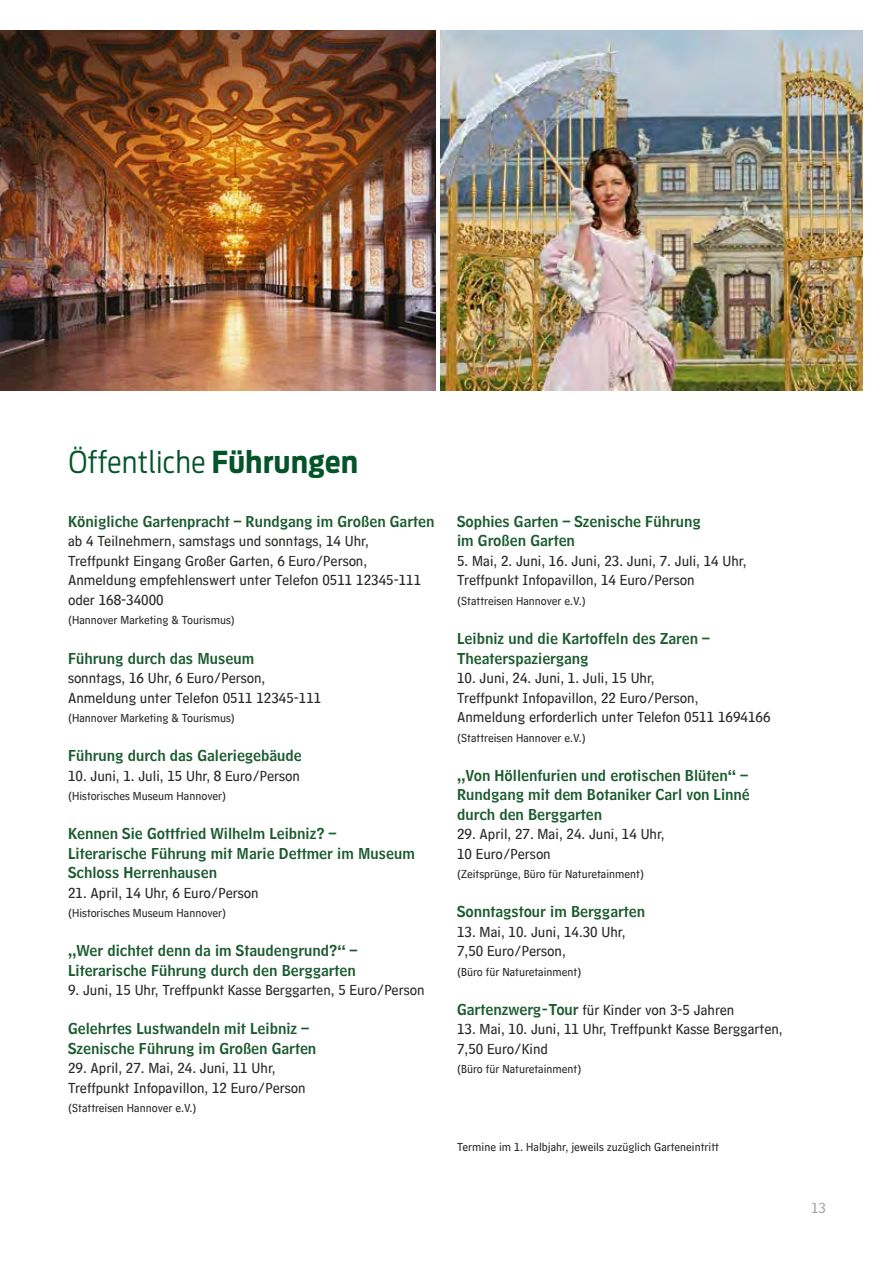
<style>
.page{position:relative;width:893px;height:1263px;background:#fff}
.page>*{position:absolute;margin:0;border:0;box-sizing:border-box;transform-origin:0 0}
.t1{font:300 30px "Antenna Cond";letter-spacing:.02em;color:#035429}
.t2{font:15px/19.5px "Hannover Millennial Text";color:#282827}
.t3{font:15px/19.5px "Hannover Millennial Headline";color:#1a5a2e}
.t4{font:15px "Hannover Millennial Text";color:#a8a8a7}
.t5{font:12px "Hannover Millennial Text";color:#282827}
.s1{font-weight:700}
.s2{font-family:"Hannover Millennial Headline";color:#1a5a2e}
</style>
<div class="page">
<img style="left:0;top:30px;width:863px;height:361px">
<h1 class="t1" style="left:69px;top:444px;width:291px">Öffentliche <span class="s1">Führungen</span></h1>
<p class="t3" style="left:68px;top:512px;width:368px">Königliche Gartenpracht – Rundgang im Großen Garten</p>
<p class="t2" style="left:68px;top:532px;width:355px">ab 4 Teilnehmern, samstags und sonntags, 14 Uhr, Treffpunkt Eingang Großer Garten, 6 Euro/Person, Anmeldung empfehlenswert unter Telefon 0511 12345-111 oder 168-34000</p>
<p class="t5" style="left:68px;top:614px;width:168px">(Hannover Marketing &amp; Tourismus)</p>
<p class="t3" style="left:68px;top:648px;width:188px">Führung durch das Museum</p>
<p class="t2" style="left:68px;top:668px;width:255px">sonntags, 16 Uhr, 6 Euro/Person,<br>Anmeldung unter Telefon 0511 12345-111</p>
<p class="t5" style="left:68px;top:711px;width:168px">(Hannover Marketing &amp; Tourismus)</p>
<p class="t3" style="left:68px;top:746px;width:235px">Führung durch das Galeriegebäude</p>
<p class="t2" style="left:68px;top:766px;width:233px">10. Juni, 1. Juli, 15 Uhr, 8 Euro/Person</p>
<p class="t5" style="left:68px;top:789px;width:160px">(Historisches Museum Hannover)</p>
<p class="t3" style="left:68px;top:824px;width:348px">Kennen Sie Gottfried Wilhelm Leibniz? –<br>Literarische Führung mit Marie Dettmer im Museum<br>Schloss Herrenhausen</p>
<p class="t2" style="left:68px;top:883px;width:192px">21. April, 14 Uhr, 6 Euro/Person</p>
<p class="t5" style="left:68px;top:906px;width:160px">(Historisches Museum Hannover)</p>
<p class="t3" style="left:68px;top:941px;width:291px">„Wer dichtet denn da im Staudengrund?“ –<br>Literarische Führung durch den Berggarten</p>
<p class="t2" style="left:68px;top:981px;width:358px">9. Juni, 15 Uhr, Treffpunkt Kasse Berggarten, 5 Euro/Person</p>
<p class="t3" style="left:68px;top:1019px;width:250px">Gelehrtes Lustwandeln mit Leibniz –<br>Szenische Führung im Großen Garten</p>
<p class="t2" style="left:68px;top:1059px;width:239px">29. April, 27. Mai, 24. Juni, 11 Uhr,<br>Treffpunkt Infopavillon, 12 Euro/Person</p>
<p class="t5" style="left:68px;top:1102px;width:130px">(Stattreisen Hannover e.V.)</p>
<p class="t3" style="left:457px;top:512px;width:245px">Sophies Garten – Szenische Führung im Großen Garten</p>
<p class="t2" style="left:457px;top:551px;width:291px">5. Mai, 2. Juni, 16. Juni, 23. Juni, 7. Juli, 14 Uhr,<br>Treffpunkt Infopavillon, 14 Euro/Person</p>
<p class="t5" style="left:457px;top:594px;width:130px">(Stattreisen Hannover e.V.)</p>
<p class="t3" style="left:457px;top:629px;width:254px">Leibniz und die Kartoffeln des Zaren –<br>Theaterspaziergang</p>
<p class="t2" style="left:457px;top:668px;width:315px">10. Juni, 24. Juni, 1. Juli, 15 Uhr,<br>Treffpunkt Infopavillon, 22 Euro/Person,<br>Anmeldung erforderlich unter Telefon 0511 1694166</p>
<p class="t5" style="left:457px;top:731px;width:130px">(Stattreisen Hannover e.V.)</p>
<p class="t3" style="left:457px;top:765px;width:294px">„Von Höllenfurien und erotischen Blüten“ –<br>Rundgang mit dem Botaniker Carl von Linné durch den Berggarten</p>
<p class="t2" style="left:457px;top:825px;width:209px">29. April, 27. Mai, 24. Juni, 14 Uhr,<br>10 Euro/Person</p>
<p class="t5" style="left:457px;top:867px;width:188px">(Zeitsprünge, Büro für Naturetainment)</p>
<p class="t3" style="left:457px;top:902px;width:189px">Sonntagstour im Berggarten</p>
<p class="t2" style="left:457px;top:922px;width:170px">13. Mai, 10. Juni, 14.30 Uhr,<br>7,50 Euro/Person,</p>
<p class="t5" style="left:457px;top:965px;width:126px">(Büro für Naturetainment)</p>
<p class="t2" style="left:457px;top:1000px;width:279px"><span class="s2">Gartenzwerg-Tour</span> für Kinder von 3-5 Jahren</p>
<p class="t2" style="left:457px;top:1020px;width:327px">13. Mai, 10. Juni, 11 Uhr, Treffpunkt Kasse Berggarten,<br>7,50 Euro/Kind</p>
<p class="t5" style="left:457px;top:1063px;width:126px">(Büro für Naturetainment)</p>
<p class="t5" style="left:457px;top:1141px;width:263px">Termine im 1. Halbjahr, jeweils zuzüglich Garteneintritt</p>
<p class="t4" style="left:811px;top:1199px;width:16px">13</p>
</div>
